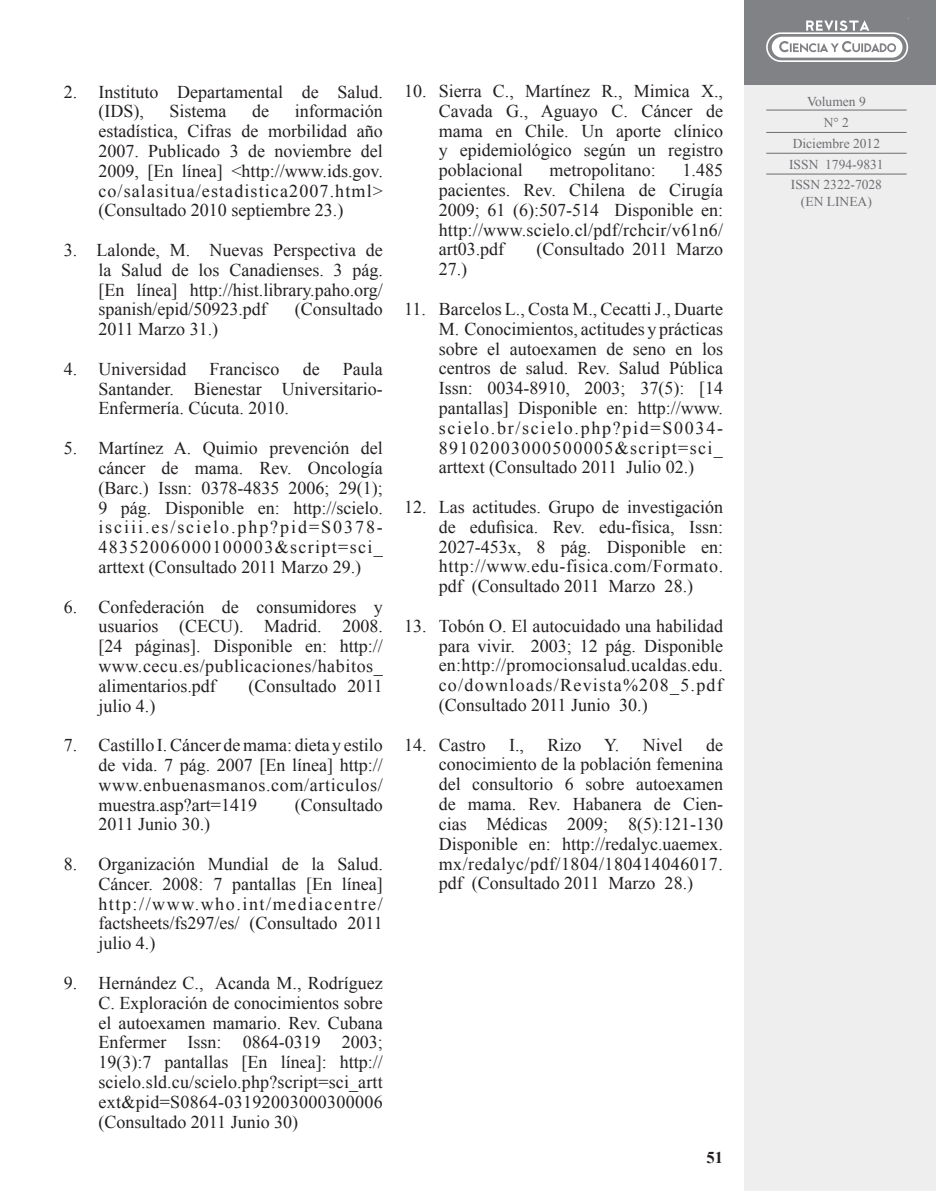
<style>
.page{position:relative;width:936px;height:1191px;background:#fff}
.page>*{position:absolute;margin:0;border:0;box-sizing:border-box;transform-origin:0 0}
.t1{font:18px/19.8px "Times New Roman";color:#231f20;text-align:justify}
.t2{font:700 16.5px "Times New Roman";color:#231f20}
.t3{font:13.5px/20.7px "Times New Roman";color:#6c6d70;text-align:center}
</style>
<div class="page">
<div style="left:744px;top:0;width:191px;height:1191px;background:#eeeeef"></div>
<div style="left:744px;top:0;width:191px;height:84px;background:#808285"></div>
<div style="left:771px;top:37px;width:131px;height:21px;background:#fff;border-radius:10px"></div>
<div style="left:766px;top:32px;width:142px;height:30px;border:2px solid #fff;border-radius:14px"></div>
<svg style="left:806px;top:20px;width:63px;height:11px"></svg>
<svg style="left:779px;top:41px;width:117px;height:11px"></svg>
<hr style="left:766px;top:110px;width:140px;height:1px;background:#6c6d70">
<hr style="left:766px;top:132px;width:140px;height:1px;background:#6c6d70">
<hr style="left:766px;top:153px;width:140px;height:1px;background:#6c6d70">
<hr style="left:766px;top:174px;width:140px;height:1px;background:#6c6d70">
<p class="t1" style="left:98px;top:81px;width:286px;text-indent:-35px">2. Instituto Departamental de Salud. (IDS),</p>
<p class="t1" style="left:98px;top:101px;width:286px;text-indent:196px">información estadística, Cifras de morbilidad año 2007. Publicado 3 de noviembre del 2009, [En línea] &lt;http://www.ids.gov. co/salasitua/estadistica2007.html&gt; (Consultado 2010 septiembre 23.)</p>
<p class="t1" style="left:98px;top:240px;width:286px;text-indent:-35px">3. Lalonde, M. Nuevas Perspectiva de la Salud de los Canadienses. 3 pág. [En línea] http://hist.library.paho.org/ spanish/epid/50923.pdf</p>
<p class="t1" style="left:169px;top:101px;width:59px">Sistema</p>
<p class="t1" style="left:252px;top:101px;width:18px">de</p>
<p class="t1" style="left:295px;top:299px;width:90px">(Consultado</p>
<p class="t1" style="left:98px;top:319px;width:121px">2011 Marzo 31.)</p>
<p class="t1" style="left:64px;top:359px;width:124px">4. Universidad</p>
<p class="t1" style="left:209px;top:359px;width:71px">Francisco</p>
<p class="t1" style="left:303px;top:359px;width:18px">de</p>
<p class="t1" style="left:98px;top:359px;width:286px;text-indent:244px">Paula Santander. Bienestar Universitario-Enfermería. Cúcuta. 2010.</p>
<p class="t1" style="left:98px;top:438px;width:286px;text-indent:-35px">5. Martínez A. Quimio prevención del cáncer de mama. Rev. Oncología (Barc.) Issn: 0378-4835 2006; 29(1); 9 pág. Disponible en: http://scielo. isciii.es/scielo.php?pid=S0378- 48352006000100003&amp;script=sci_ arttext (Consultado 2011 Marzo 29.)</p>
<p class="t1" style="left:98px;top:596px;width:286px;text-indent:-35px">6. Confederación de consumidores y usuarios (CECU). Madrid. 2008. [24 páginas]. Disponible en: http:// www.cecu.es/publicaciones/habitos_ alimentarios.pdf</p>
<p class="t1" style="left:248px;top:675px;width:136px">(Consultado 2011</p>
<p class="t1" style="left:98px;top:695px;width:59px">julio 4.)</p>
<p class="t1" style="left:98px;top:735px;width:286px;text-indent:-35px">7. Castillo I. Cáncer de mama: dieta y estilo de vida. 7 pág. 2007 [En línea] http:// www.enbuenasmanos.com/articulos/ muestra.asp?art=1419</p>
<p class="t1" style="left:295px;top:794px;width:90px">(Consultado</p>
<p class="t1" style="left:98px;top:814px;width:113px">2011 Junio 30.)</p>
<p class="t1" style="left:98px;top:854px;width:286px;text-indent:-35px">8. Organización Mundial de la Salud.<br>Cáncer. 2008: 7 pantallas [En línea] http://www.who.int/mediacentre/ factsheets/fs297/es/ (Consultado 2011 julio 4.)</p>
<p class="t1" style="left:98px;top:972px;width:286px;text-indent:-35px">9. Hernández C., Acanda M., Rodríguez C. Exploración de conocimientos sobre el autoexamen mamario. Rev. Cubana Enfermer Issn: 0864-0319 2003; 19(3):7 pantallas [En línea]: http:// scielo.sld.cu/scielo.php?script=sci_artt ext&amp;pid=S0864-03192003000300006 (Consultado 2011 Junio 30)</p>
<p class="t1" style="left:438px;top:81px;width:286px;text-indent:-35px">10. Sierra C., Martínez R., Mimica X., Cavada G., Aguayo C. Cáncer de mama en Chile. Un aporte clínico y epidemiológico según un registro poblacional</p>
<p class="t1" style="left:549px;top:160px;width:108px">metropolitano:</p>
<p class="t1" style="left:438px;top:160px;width:286px;text-indent:244px">1.485 pacientes. Rev. Chilena de Cirugía 2009; 61 (6):507-514 Disponible en: http://www.scielo.cl/pdf/rchcir/v61n6/ art03.pdf</p>
<p class="t1" style="left:536px;top:239px;width:188px">(Consultado 2011 Marzo</p>
<p class="t1" style="left:438px;top:259px;width:30px">27.)</p>
<p class="t1" style="left:438px;top:299px;width:286px;text-indent:-35px">11. Barcelos L., Costa M., Cecatti J., Duarte M. Conocimientos, actitudes y prácticas sobre el autoexamen de seno en los centros de salud. Rev. Salud Pública Issn: 0034-8910, 2003; 37(5): [14 pantallas] Disponible en: http://www. scielo.br/scielo.php?pid=S0034- 89102003000500005&amp;script=sci_ arttext (Consultado 2011 Julio 02.)</p>
<p class="t1" style="left:438px;top:497px;width:286px;text-indent:-35px">12. Las actitudes. Grupo de investigación de edufisica. Rev. edu-física, Issn:<br>2027-453x, 8 pág. Disponible en: http://www.edu-fisica.com/Formato. pdf (Consultado 2011 Marzo 28.)</p>
<p class="t1" style="left:438px;top:615px;width:286px;text-indent:-35px">13. Tobón O. El autocuidado una habilidad para vivir. 2003; 12 pág. Disponible en:http://promocionsalud.ucaldas.edu. co/downloads/Revista%208_5.pdf (Consultado 2011 Junio 30.)</p>
<p class="t1" style="left:404px;top:734px;width:83px">14. Castro</p>
<p class="t1" style="left:509px;top:734px;width:16px">I.,</p>
<p class="t1" style="left:547px;top:734px;width:36px">Rizo</p>
<p class="t1" style="left:604px;top:734px;width:80px">Y. Nivel</p>
<p class="t1" style="left:438px;top:734px;width:286px;text-indent:267px">de conocimiento de la población femenina del consultorio 6 sobre autoexamen de mama. Rev. Habanera de Cien&shy;cias Médicas 2009; 8(5):121-130<br>Disponible en: http://redalyc.uaemex. mx/redalyc/pdf/1804/180414046017. pdf (Consultado 2011 Marzo 28.)</p>
<p class="t2" style="left:706px;top:1146px;width:18px">51</p>
<p class="t3" style="left:789px;top:91px;width:96px">Volumen 9<br>N° 2<br>Diciembre 2012<br>ISSN 1794-9831<br>ISSN 2322-7028</p>
<p class="t3" style="left:801px;top:191px;width:72px">(EN LINEA)</p>
</div>
